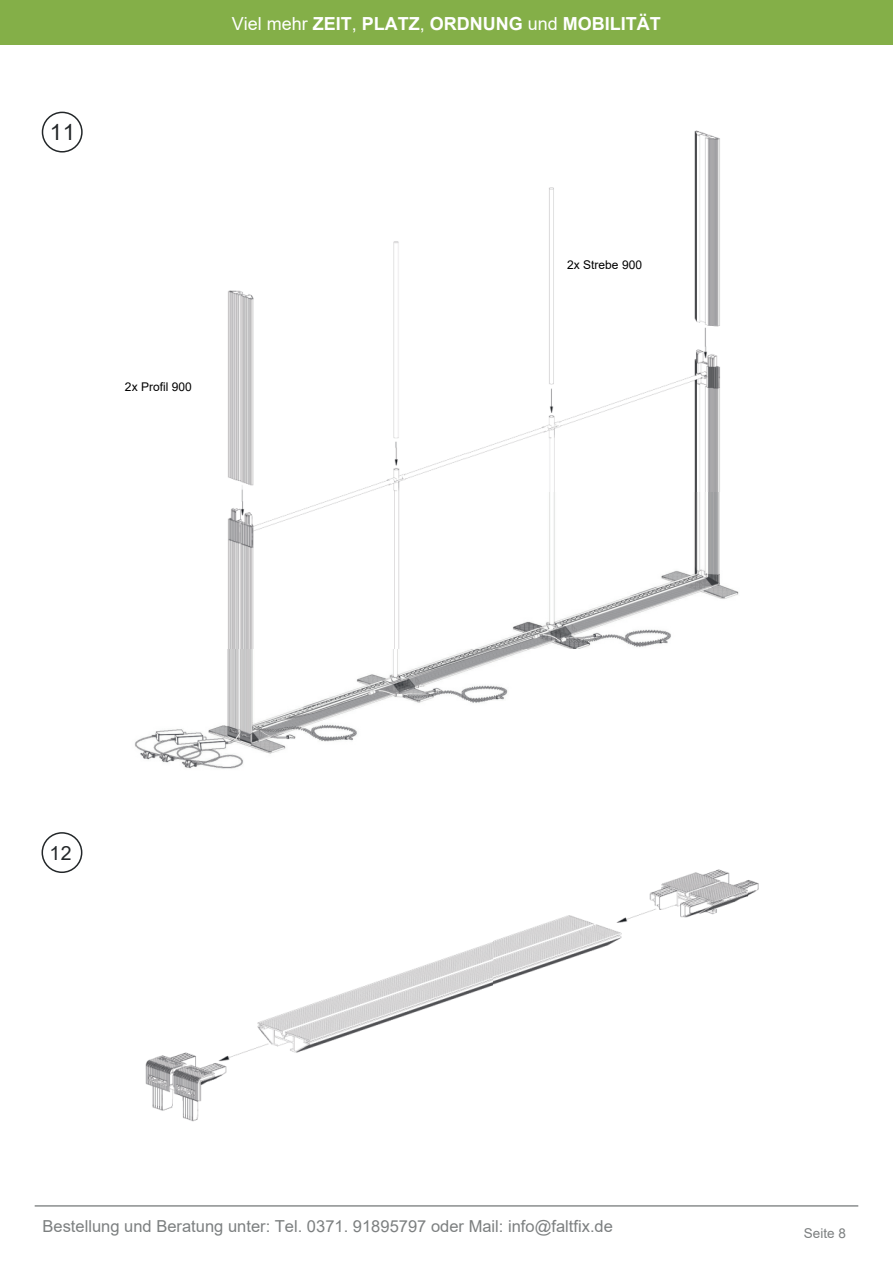
<style>
.page{position:relative;width:893px;height:1263px;background:#fff}
.page>*{position:absolute;margin:0;border:0;box-sizing:border-box;transform-origin:0 0}
.t1{font:22.35px "Arial";color:#232729}
.t2{font:19.5px "Arial";color:#232729}
.t3{font:700 18px "Arial";color:#fff}
.t4{font:16.5px "Arial";color:#7c7f80}
.t5{font:13.5px "Arial";color:#7c7f80}
.t6{font:12px "Arial";color:#000001}
.s1{font-weight:400}
</style>
<div class="page">
<div style="left:0;top:0;width:893px;height:44px;background:#84af48"></div>
<hr style="left:35px;top:1205px;width:822px;height:2px;background:#8a8d8e">
<img style="left:134px;top:130px;width:605px;height:639px">
<img style="left:145px;top:941px;width:349px;height:181px">
<img style="left:494px;top:869px;width:254px;height:116px">
<div style="left:557px;top:137px;width:135px;height:120px;background:#fff"></div>
<div style="left:42px;top:112px;width:41px;height:41px;border:2px solid #232729;border-radius:50%"></div>
<div style="left:42px;top:832px;width:40px;height:41px;border:2px solid #232729;border-radius:50%"></div>
<h1 class="t1" style="left:50px;top:124px;width:27px">11</h1>
<p class="t3" style="left:232px;top:16px;width:431px"><span class="s1">Viel mehr</span> ZEIT<span class="s1">,</span> PLATZ<span class="s1">,</span> ORDNUNG <span class="s1">und</span> MOBILITÄT</p>
<p class="t6" style="left:125px;top:382px;width:68px">2x Profil 900</p>
<p class="t6" style="left:567px;top:260px;width:76px">2x Strebe 900</p>
<p class="t2" style="left:50px;top:845px;width:24px">12</p>
<p class="t4" style="left:43px;top:1220px;width:572px">Bestellung und Beratung unter: Tel. 0371. 91895797 oder Mail: info@faltfix.de</p>
<p class="t5" style="left:804px;top:1228px;width:44px">Seite 8</p>
</div>
